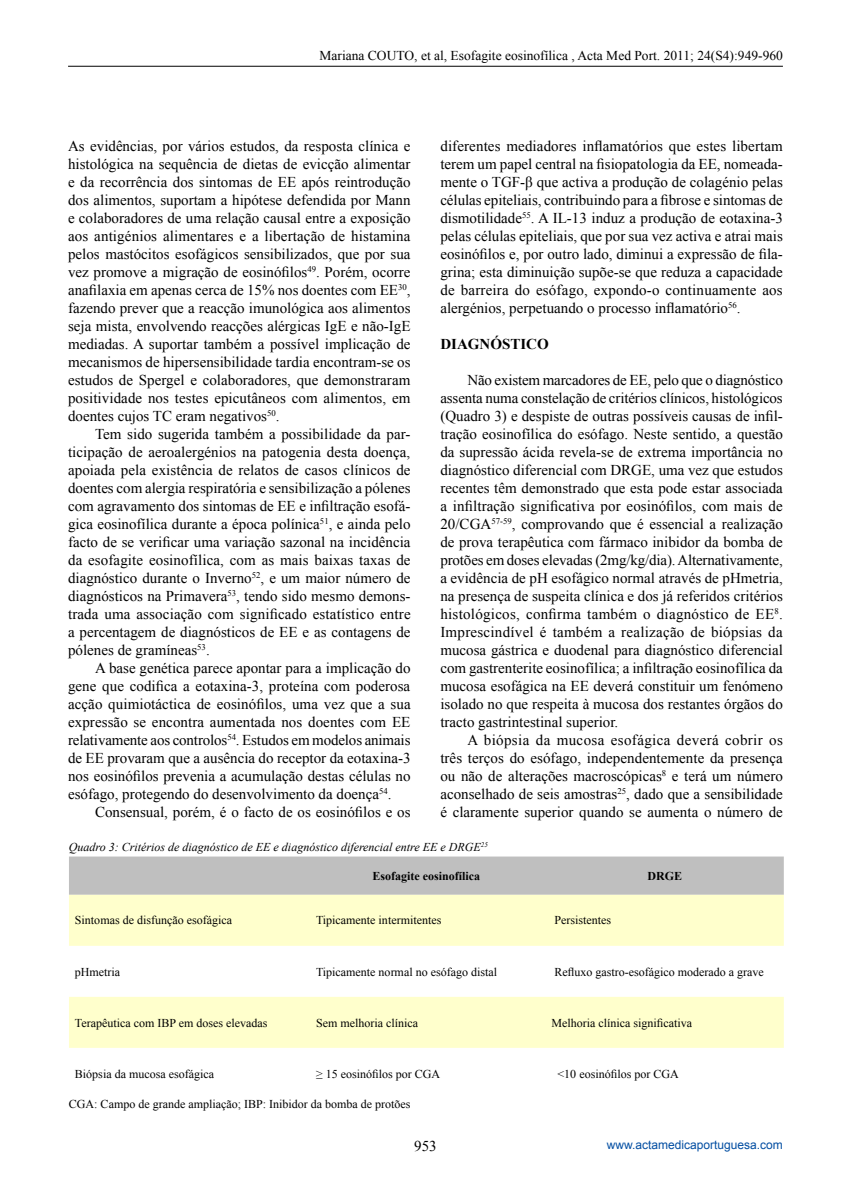
<style>
.page{position:relative;width:851px;height:1191px;background:#fff}
.page>*{position:absolute;margin:0;border:0;box-sizing:border-box;transform-origin:0 0}
.t1{font:15px/18px "Times New Roman";color:#000;text-align:justify}
.t2{font:700 15px "Times New Roman";color:#000}
.t3{font:13.5px "Times New Roman";color:#000}
.t4{font:12px "Times New Roman";color:#000}
.t5{font:italic 12px "Times New Roman";color:#000}
.t6{font:12px "Arial";color:#034ea2}
.t7{font:700 12px "Times New Roman";color:#000}
</style>
<div class="page">
<div style="left:69px;top:856px;width:714px;height:38px;background:#bfbfbf"></div>
<svg style="left:69px;top:894px;width:714px;height:153px;fill:#ffc"></svg>
<hr style="left:68px;top:66px;width:714px;height:1px;background:#000">
<p class="t3" style="left:319px;top:47px;width:465px">Mariana COUTO, et al, Esofagite eosinofílica , Acta Med Port. 2011; 24(S4):949-960</p>
<p class="t1" style="left:440px;top:136px;width:344px">diferentes mediadores inflamatórios que estes libertam terem um papel central na fisiopatologia da EE, nomeada&shy;mente o TGF-β que activa a produção de colagénio pelas células epiteliais, contribuindo para a fibrose e sintomas de dismotilidade<sup>55</sup>. A IL-13 induz a produção de eotaxina-3 pelas células epiteliais, que por sua vez activa e atrai mais eosinófilos e, por outro lado, diminui a expressão de fila&shy;grina; esta diminuição supõe-se que reduza a capacidade de barreira do esófago, expondo-o continuamente aos alergénios, perpetuando o processo inflamatório<sup>56</sup>.</p>
<p class="t2" style="left:440px;top:333px;width:22px">DIAGN</p>
<p class="t2" style="left:490px;top:333px;width:22px">ÓSTICO</p>
<p class="t1" style="left:440px;top:370px;width:344px;text-indent:27px">Não existem marcadores de EE, pelo que o diagnóstico assenta numa constelação de critérios clínicos, histológicos (Quadro 3) e despiste de outras possíveis causas de infil&shy;tração eosinofílica do esófago. Neste sentido, a questão da supressão ácida revela-se de extrema importância no diagnóstico diferencial com DRGE, uma vez que estudos recentes têm demonstrado que esta pode estar associada a infiltração significativa por eosinófilos, com mais de 20/CGA<sup>57-59</sup>, comprovando que é essencial a realização de prova terapêutica com fármaco inibidor da bomba de protões em doses elevadas (2mg/kg/dia). Alternativamente, a evidência de pH esofágico normal através de pHmetria, na presença de suspeita clínica e dos já referidos critérios histológicos, confirma também o diagnóstico de EE<sup>8</sup>.<br>Imprescindível é também a realização de biópsias da mucosa gástrica e duodenal para diagnóstico diferencial com gastrenterite eosinofílica; a infiltração eosinofílica da mucosa esofágica na EE deverá constituir um fenómeno isolado no que respeita à mucosa dos restantes órgãos do tracto gastrintestinal superior.</p>
<p class="t1" style="left:440px;top:730px;width:344px;text-indent:27px">A biópsia da mucosa esofágica deverá cobrir os três terços do esófago, independentemente da presença ou não de alterações macroscópicas<sup>8</sup> e terá um número aconselhado de seis amostras<sup>25</sup>, dado que a sensibilidade é claramente superior quando se aumenta o número de</p>
<p class="t5" style="left:69px;top:838px;width:420px">Quadro 3: Critérios de diagnóstico de EE e diagnóstico diferencial entre EE e DRGE<sup>25</sup></p>
<p class="t7" style="left:372px;top:867px;width:109px">Esofagite eosinofílica</p>
<p class="t7" style="left:647px;top:867px;width:36px">DRGE</p>
<p class="t4" style="left:75px;top:912px;width:158px">Sintomas de disfunção esofágica</p>
<p class="t4" style="left:316px;top:912px;width:127px">Tipicamente intermitentes</p>
<p class="t4" style="left:554px;top:912px;width:58px">Persistentes</p>
<p class="t4" style="left:75px;top:963px;width:47px">pHmetria</p>
<p class="t4" style="left:316px;top:963px;width:182px">Tipicamente normal no esófago distal</p>
<p class="t4" style="left:554px;top:963px;width:211px">Refluxo gastro-esofágico moderado a grave</p>
<p class="t4" style="left:75px;top:1014px;width:194px">Terapêutica com IBP em doses elevadas</p>
<p class="t4" style="left:316px;top:1014px;width:103px">Sem melhoria clínica</p>
<p class="t4" style="left:551px;top:1014px;width:142px">Melhoria clínica significativa</p>
<p class="t4" style="left:75px;top:1065px;width:140px">Biópsia da mucosa esofágica</p>
<p class="t4" style="left:316px;top:1065px;width:125px">≥ 15 eosinófilos por CGA</p>
<p class="t4" style="left:557px;top:1065px;width:123px">&lt;10 eosinófilos por CGA</p>
<p class="t4" style="left:69px;top:1095px;width:343px">CGA: Campo de grande ampliação; IBP: Inibidor da bomba de protões</p>
<p class="t1" style="left:68px;top:136px;width:344px">As evidências, por vários estudos, da resposta clínica e histológica na sequência de dietas de evicção alimentar e da recorrência dos sintomas de EE após reintrodução dos alimentos, suportam a hipótese defendida por Mann e colaboradores de uma relação causal entre a exposição aos antigénios alimentares e a libertação de histamina pelos mastócitos esofágicos sensibilizados, que por sua vez promove a migração de eosinófilos<sup>49</sup>. Porém, ocorre anafilaxia em apenas cerca de 15% nos doentes com EE<sup>30</sup>, fazendo prever que a reacção imunológica aos alimentos seja mista, envolvendo reacções alérgicas IgE e não-IgE mediadas. A suportar também a possível implicação de mecanismos de hipersensibilidade tardia encontram-se os estudos de Spergel e colaboradores, que demonstraram positividade nos testes epicutâneos com alimentos, em doentes cujos TC eram negativos<sup>50</sup>.</p>
<p class="t1" style="left:68px;top:424px;width:344px;text-indent:27px">Tem sido sugerida também a possibilidade da par&shy;ticipação de aeroalergénios na patogenia desta doença, apoiada pela existência de relatos de casos clínicos de doentes com alergia respiratória e sensibilização a pólenes com agravamento dos sintomas de EE e infiltração esofá&shy;gica eosinofílica durante a época polínica<sup>51</sup>, e ainda pelo facto de se verificar uma variação sazonal na incidência da esofagite eosinofílica, com as mais baixas taxas de diagnóstico durante o Inverno<sup>52</sup>, e um maior número de diagnósticos na Primavera<sup>53</sup>, tendo sido mesmo demons&shy;trada uma associação com significado estatístico entre a percentagem de diagnósticos de EE e as contagens de pólenes de gramíneas<sup>53</sup>.</p>
<p class="t1" style="left:68px;top:658px;width:344px;text-indent:27px">A base genética parece apontar para a implicação do gene que codifica a eotaxina-3, proteína com poderosa acção quimiotáctica de eosinófilos, uma vez que a sua expressão se encontra aumentada nos doentes com EE relativamente aos controlos<sup>54</sup>. Estudos em modelos animais de EE provaram que a ausência do receptor da eotaxina-3 nos eosinófilos prevenia a acumulação destas células no esófago, protegendo do desenvolvimento da doença<sup>54</sup>.</p>
<p class="t1" style="left:95px;top:802px;width:317px">Consensual, porém, é o facto de os eosinófilos e os</p>
<p class="t1" style="left:414px;top:1137px;width:24px">953</p>
<p class="t6" style="left:606px;top:1136px;width:178px">www.actamedicaportuguesa.com</p>
</div>
